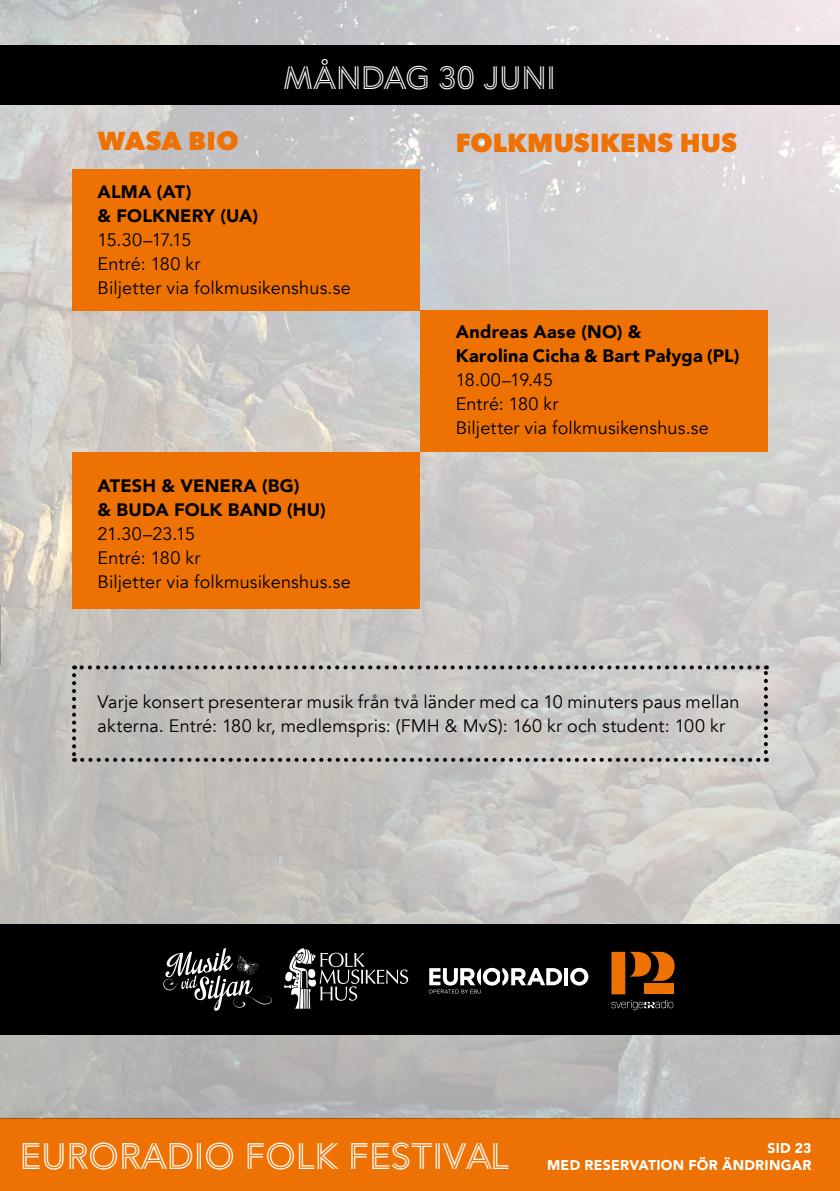
<style>
.page{position:relative;width:840px;height:1191px;background:#fff}
.page>*{position:absolute;margin:0;border:0;box-sizing:border-box;transform-origin:0 0}
.t1{font:36.4px "Avenir P2";color:#fff}
.t2{font:32px "Avenir P2";color:#fff}
.t3{font:800 26px "Avenir Next";letter-spacing:.005em;color:#ee7203}
.t4{font:18px/24px "Avenir";letter-spacing:.01em;color:#000}
.t5{font:900 18px/24px "Avenir";letter-spacing:.01em;color:#000}
.t6{font:900 14px "Avenir LT Pro";letter-spacing:.02em;color:#fff}
.s1{font-size:36.6px}
</style>
<div class="page">
<div style="left:0;top:1119px;width:839px;height:72px;background:#ee7203"></div>
<img style="left:0;top:0;width:839px;height:1119px">
<div style="left:0;top:924px;width:839px;height:110px;background:#000"></div>
<div style="left:0;top:45px;width:839px;height:60px;background:#000"></div>
<div style="left:72px;top:169px;width:348px;height:141px;background:#ee7203"></div>
<div style="left:420px;top:310px;width:347px;height:142px;background:#ee7203"></div>
<div style="left:72px;top:452px;width:348px;height:157px;background:#ee7203"></div>
<svg style="left:72px;top:675px;width:4px;height:87px"></svg>
<svg style="left:82px;top:758px;width:684px;height:4px;background:#7c7a78"></svg>
<svg style="left:763px;top:665px;width:4px;height:87px"></svg>
<svg style="left:74px;top:665px;width:683px;height:4px;background:#807f7d"></svg>
<svg style="left:611px;top:1000px;width:62px;height:10px"></svg>
<svg style="left:611px;top:951px;width:63px;height:43px"></svg>
<svg style="left:284px;top:948px;width:124px;height:60px"></svg>
<hr style="left:564px;top:968px;width:4px;height:17px;background:#fff">
<svg style="left:570px;top:968px;width:18px;height:17px"></svg>
<svg style="left:428px;top:967px;width:133px;height:26px"></svg>
<svg style="left:163px;top:948px;width:109px;height:63px"></svg>
<h2 class="t2" style="left:284px;top:59px;width:273px">MÅNDAG 30 JUNI</h2>
<h3 class="t3" style="left:98px;top:125px;width:142px">WASA BIO</h3>
<p class="t5" style="left:98px;top:180px;width:162px">ALMA (AT)<br>&amp; FOLKNERY (UA)</p>
<p class="t4" style="left:98px;top:228px;width:254px">15.30–17.15<br>Entré: 180 kr<br>Biljetter via folkmusikenshus.se</p>
<p class="t5" style="left:98px;top:473px;width:229px">ATESH &amp; VENERA (BG)<br>&amp; BUDA FOLK BAND (HU)</p>
<p class="t4" style="left:98px;top:522px;width:254px">21.30–23.15<br>Entré: 180 kr<br>Biljetter via folkmusikenshus.se</p>
<h3 class="t3" style="left:455px;top:127px;width:283px">FOLKMUSIKENS HUS</h3>
<p class="t5" style="left:455px;top:320px;width:285px">Andreas Aase (NO) &amp;<br>Karolina Cicha &amp; Bart Pałyga (PL)</p>
<p class="t4" style="left:455px;top:368px;width:254px">18.00–19.45<br>Entré: 180 kr<br>Biljetter via folkmusikenshus.se</p>
<p class="t4" style="left:98px;top:690px;width:643px">Varje konsert presenterar musik från två länder med ca 10 minuters paus mellan akterna. Entré: 180 kr, medlemspris: (FMH &amp; MvS): 160 kr och student: 100 kr</p>
<h1 class="t1" style="left:19px;top:1134px;width:491px"><span class="s1">EURORADIO</span> FOLK FESTIVAL</h1>
<p class="t6" style="left:767px;top:1139px;width:46px">SID 23</p>
<p class="t6" style="left:547px;top:1156px;width:266px">MED RESERVATION FÖR ÄNDRINGAR</p>
</div>
